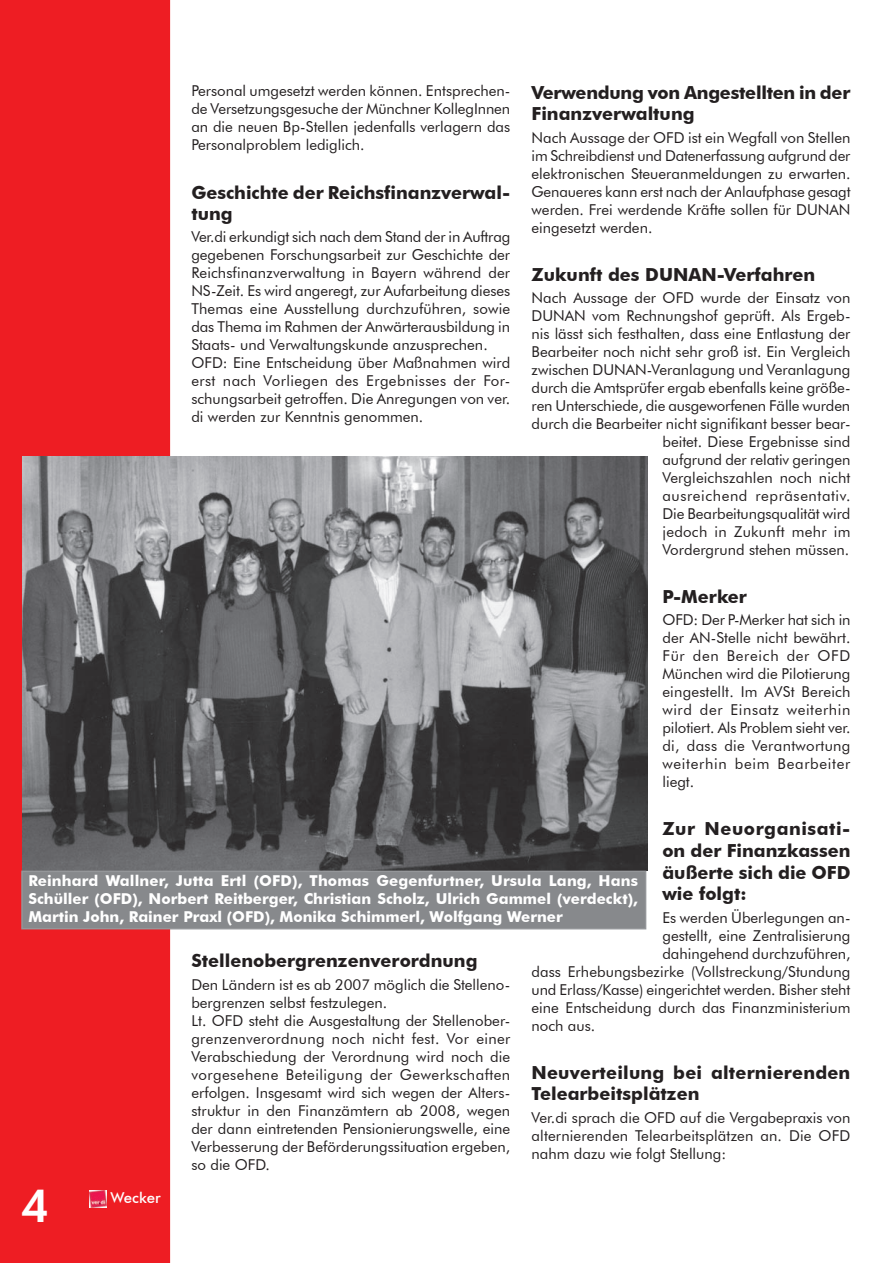
<style>
.page{position:relative;width:893px;height:1263px;background:#fff}
.page>*{position:absolute;margin:0;border:0;box-sizing:border-box;transform-origin:0 0}
.t1{font:800 45px "Futura BT";color:#fff}
.Zwischenüber{font:700 18px/21.6px "Futura BT";color:#231f20}
.t2{font:15px/18px "Futura BT";color:#231f20;text-align:justify}
.Bildunter{font:700 15px/18px "Futura BT";color:#fff;text-align:justify}
.t3{font:500 15px "Futura BT";color:#fff}
</style>
<div class="page">
<div style="left:0;top:0;width:170px;height:1263px;background:#ee1d23"></div>
<img style="left:89px;top:1190px;width:17px;height:18px">
<img style="left:22px;top:457px;width:625px;height:414px">
<div style="left:22px;top:871px;width:624px;height:58px;background:#87898c"></div>
<div style="left:21px;top:871px;width:625px;height:58px;border:2px solid #949699"></div>
<p class="Zwischenüber" style="left:532px;top:81px;width:320px">Verwendung von Angestellten in der<br>Finanzverwaltung</p>
<p class="t2" style="left:532px;top:128px;width:321px">Nach Aussage der OFD ist ein Wegfall von Stellen im Schreibdienst und Datenerfassung aufgrund der elektronischen Steueranmeldungen zu erwarten.<br>Genaueres kann erst nach der Anlaufphase gesagt werden. Frei werdende Kräfte sollen für DUNAN eingesetzt werden.</p>
<p class="Zwischenüber" style="left:532px;top:263px;width:285px">Zukunft des DUNAN-Verfahren</p>
<p class="t2" style="left:532px;top:288px;width:320px;text-align:right">Nach Aussage der OFD wurde der Einsatz von DUNAN vom Rechnungshof geprüft. Als Ergeb&shy;nis lässt sich festhalten, dass eine Entlastung der Bearbeiter noch nicht sehr groß ist. Ein Vergleich zwischen DUNAN-Veranlagung und Veranlagung durch die Amtsprüfer ergab ebenfalls keine größe&shy;ren Unterschiede, die ausgeworfenen Fälle wurden durch die Bearbeiter nicht signifikant besser bear&shy;beitet. Diese Ergebnisse sind<br>aufgrund der relativ geringen<br>Vergleichszahlen noch nicht<br>ausreichend repräsentativ.<br>Die Bearbeitungsqualität wird<br>jedoch in Zukunft mehr im<br>Vordergrund stehen müssen.</p>
<p class="Zwischenüber" style="left:662px;top:586px;width:86px">P-Merker</p>
<p class="t2" style="left:662px;top:611px;width:190px">OFD: Der P-Merker hat sich in der AN-Stelle nicht bewährt.<br>Für den Bereich der OFD München wird die Pilotierung eingestellt. Im AVSt Bereich wird der Einsatz weiterhin pilotiert. Als Problem sieht ver. di, dass die Verantwortung weiterhin beim Bearbeiter liegt.</p>
<p class="Zwischenüber" style="left:662px;top:818px;width:190px;text-align:justify">Zur Neuorganisati&shy;on der Finanzkassen äußerte sich die OFD wie folgt:</p>
<p class="t2" style="left:662px;top:908px;width:190px">Es werden Überlegungen an-</p>
<p class="t2" style="left:662px;top:926px;width:189px">gestellt, eine Zentralisierung</p>
<p class="t2" style="left:662px;top:944px;width:190px">dahingehend durchzuführen,</p>
<p class="t2" style="left:532px;top:962px;width:320px">dass Erhebungsbezirke (Vollstreckung/Stundung</p>
<p class="t2" style="left:532px;top:980px;width:320px">und Erlass/Kasse) eingerichtet werden. Bisher steht</p>
<p class="t2" style="left:532px;top:998px;width:320px">eine Entscheidung durch das Finanzministerium</p>
<p class="t2" style="left:532px;top:1016px;width:65px">noch aus.</p>
<p class="Zwischenüber" style="left:532px;top:1061px;width:320px">Neuverteilung bei alternierenden<br>Telearbeitsplätzen</p>
<p class="t2" style="left:532px;top:1108px;width:320px">Ver.di sprach die OFD auf die Vergabepraxis von alternierenden Telearbeitsplätzen an. Die OFD nahm dazu wie folgt Stellung:</p>
<p class="t2" style="left:191px;top:82px;width:320px">Personal umgesetzt werden können. Entsprechen&shy;de Versetzungsgesuche der Münchner KollegInnen an die neuen Bp-Stellen jedenfalls verlagern das Personalproblem lediglich.</p>
<p class="Zwischenüber" style="left:191px;top:181px;width:320px">Geschichte der Reichsfinanzverwal&shy;tung</p>
<p class="t2" style="left:191px;top:228px;width:320px">Ver.di erkundigt sich nach dem Stand der in Auftrag gegebenen Forschungsarbeit zur Geschichte der Reichsfinanzverwaltung in Bayern während der NS-Zeit. Es wird angeregt, zur Aufarbeitung dieses Themas eine Ausstellung durchzuführen, sowie das Thema im Rahmen der Anwärterausbildung in Staats- und Verwaltungskunde anzusprechen.</p>
<p class="t2" style="left:191px;top:354px;width:320px">OFD: Eine Entscheidung über Maßnahmen wird erst nach Vorliegen des Ergebnisses der For&shy;schungsarbeit getroffen. Die Anregungen von ver. di werden zur Kenntnis genommen.</p>
<p class="Bildunter" style="left:28px;top:871px;width:611px">Reinhard Wallner, Jutta Ertl (OFD), Thomas Gegenfurtner, Ursula Lang, Hans Schüller (OFD), Norbert Reitberger, Christian Scholz, Ulrich Gammel (verdeckt), Martin John, Rainer Praxl (OFD), Monika Schimmerl, Wolfgang Werner</p>
<p class="Zwischenüber" style="left:191px;top:950px;width:288px">Stellenobergrenzenverordnung</p>
<p class="t2" style="left:191px;top:975px;width:320px">Den Ländern ist es ab 2007 möglich die Stelleno&shy;bergrenzen selbst festzulegen.</p>
<p class="t2" style="left:191px;top:1011px;width:320px">Lt. OFD steht die Ausgestaltung der Stellenober&shy;grenzenverordnung noch nicht fest. Vor einer Verabschiedung der Verordnung wird noch die vorgesehene Beteiligung der Gewerkschaften erfolgen. Insgesamt wird sich wegen der Alters&shy;struktur in den Finanzämtern ab 2008, wegen der dann eintretenden Pensionierungswelle, eine Verbesserung der Beförderungssituation ergeben, so die OFD.</p>
<p class="t1" style="left:21px;top:1178px;width:29px">4</p>
<p class="t3" style="left:111px;top:1188px;width:52px">Wecker</p>
</div>
